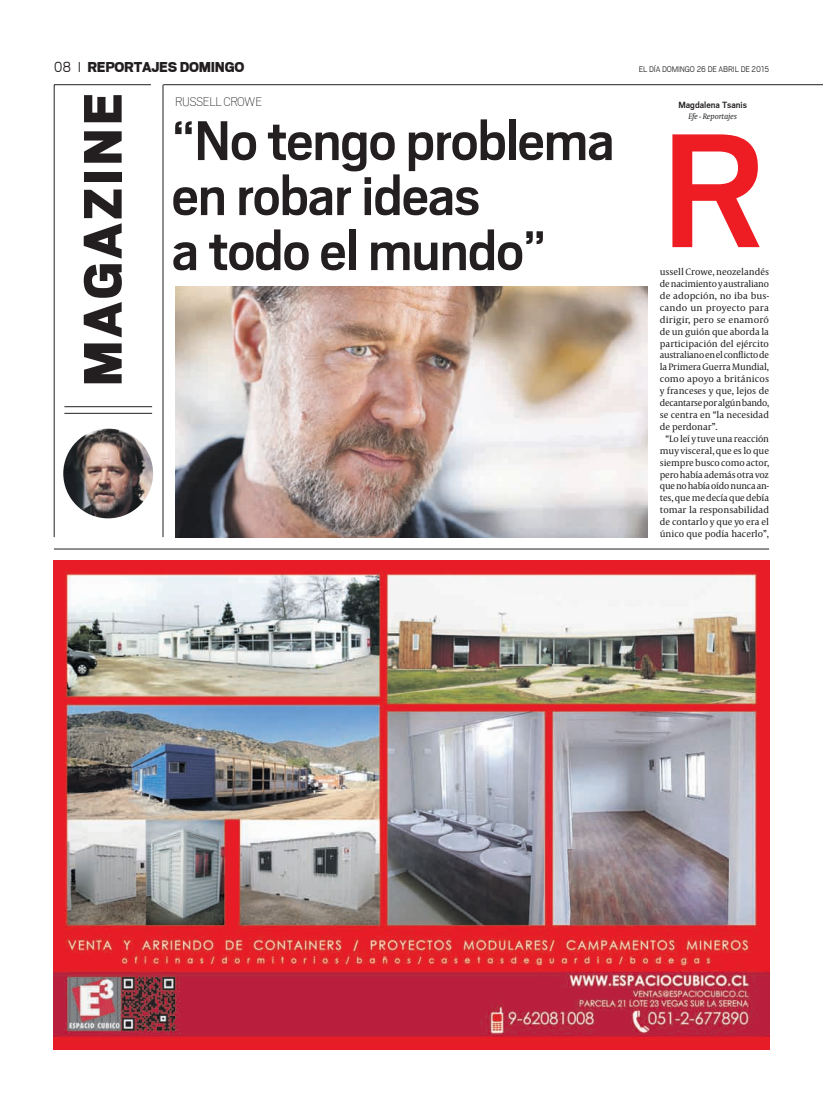
<style>
.page{position:relative;width:823px;height:1106px;background:#fff}
.page>*{position:absolute;margin:0;border:0;box-sizing:border-box;transform-origin:0 0}
.t1{font:700 180px "Scout";color:#ee1d23}
.t2{font:700 62px/55px "Scout";letter-spacing:-.02em;color:#231f20}
.t3{font:900 60px "Scout";letter-spacing:.045em;color:#231f20}
.t4{font:900 16px "Scout";letter-spacing:-.015em;color:#231f20}
.t5{font:300 14px "Scout";letter-spacing:-.025em;color:#231f20}
.t6{font:700 10px "Scout";color:#231f20}
.t7{font:9.5px "Capitolium News";color:#231f20}
.t8{font:9.5px "Capitolium News";letter-spacing:-.03em;color:#231f20}
.t9{font:9.5px "Capitolium News";letter-spacing:-.02em;color:#231f20}
.t10{font:9.5px "Capitolium News";letter-spacing:-.025em;color:#231f20}
.t11{font:9px "Scout";letter-spacing:-.015em;color:#231f20}
.t12{font:italic 8px "Capitolium News";letter-spacing:-.015em;color:#231f20}
.s1{font-weight:400}
</style>
<div class="page">
<img style="left:54px;top:561px;width:714px;height:488px">
<hr style="left:54px;top:85px;width:1px;height:452px;background:#231f20">
<hr style="left:64px;top:406px;width:88px;height:1px;background:#231f20">
<hr style="left:64px;top:413px;width:88px;height:1px;background:#231f20">
<img style="left:63px;top:428px;width:90px;height:90px;border-radius:45px">
<hr style="left:54px;top:84px;width:97px;height:1px;background:#231f20">
<hr style="left:163px;top:84px;width:659px;height:1px;background:#231f20">
<hr style="left:163px;top:85px;width:1px;height:452px;background:#231f20">
<hr style="left:54px;top:549px;width:714px;height:1px;background:#231f20">
<img style="left:175px;top:287px;width:472px;height:250px">
<h3 class="t4" style="left:54px;top:59px;width:192px"><span class="s1">08 I</span> REPORTAJES DOMINGO</h3>
<p class="t11" style="left:638px;top:64px;width:132px">EL DÍA DOMINGO 26 DE ABRIL DE 2015</p>
<h3 class="t3" style="left:74px;top:386px;width:295px;rotate:-90deg">MAGAZINE</h3>
<h3 class="t5" style="left:175px;top:95px;width:89px">RUSSELL CROWE</h3>
<h2 class="t2" style="left:171px;top:114px;width:444px">“No tengo problema en robar ideas<br>a todo el mundo”</h2>
<p class="t6" style="left:678px;top:100px;width:70px">Magdalena Tsanis</p>
<p class="t12" style="left:688px;top:112px;width:50px">Efe - Reportajes</p>
<h1 class="t1" style="left:660px;top:105px;width:106px">R</h1>
<p class="t7" style="left:659px;top:267px;width:111px">ussell Crowe, neozelandés</p>
<p class="t9" style="left:659px;top:278px;width:111px">de nacimiento y australiano</p>
<p class="t7" style="left:659px;top:290px;width:111px">de adopción, no iba bus-</p>
<p class="t7" style="left:659px;top:302px;width:111px">cando un proyecto para</p>
<p class="t7" style="left:659px;top:314px;width:111px">dirigir, pero se enamoró</p>
<p class="t7" style="left:659px;top:326px;width:111px">de un guión que aborda la</p>
<p class="t7" style="left:659px;top:338px;width:111px">participación del ejército</p>
<p class="t8" style="left:659px;top:350px;width:111px">australiano en el conflicto de</p>
<p class="t7" style="left:659px;top:362px;width:111px">la Primera Guerra Mundial,</p>
<p class="t7" style="left:659px;top:374px;width:111px">como apoyo a británicos</p>
<p class="t7" style="left:659px;top:386px;width:111px">y franceses y que, lejos de</p>
<p class="t8" style="left:659px;top:398px;width:111px">decantarse por algún bando,</p>
<p class="t7" style="left:659px;top:409px;width:111px">se centra en “la necesidad</p>
<p class="t7" style="left:659px;top:421px;width:59px">de perdonar”.</p>
<p class="t7" style="left:665px;top:433px;width:105px">“Lo leí y tuve una reacción</p>
<p class="t7" style="left:659px;top:445px;width:111px">muy visceral, que es lo que</p>
<p class="t7" style="left:659px;top:457px;width:111px">siempre busco como actor,</p>
<p class="t7" style="left:659px;top:469px;width:111px">pero había además otra voz</p>
<p class="t10" style="left:659px;top:481px;width:111px">que no había oído nunca an-</p>
<p class="t7" style="left:659px;top:493px;width:111px">tes, que me decía que debía</p>
<p class="t7" style="left:659px;top:505px;width:111px">tomar la responsabilidad</p>
<p class="t7" style="left:659px;top:517px;width:111px">de contarlo y que yo era el</p>
<p class="t7" style="left:659px;top:528px;width:111px">único que podía hacerlo”,</p>
</div>
